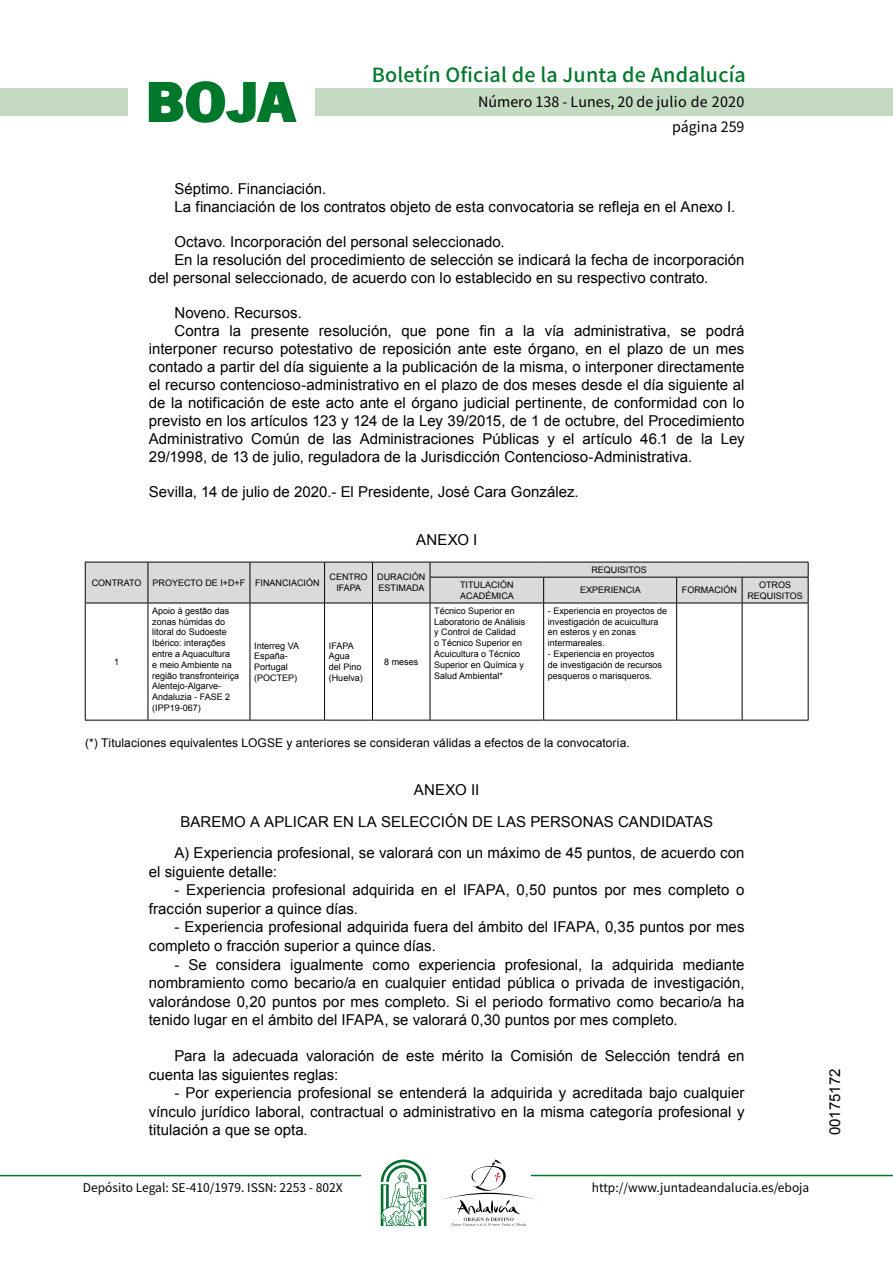
<style>
.page{position:relative;width:893px;height:1263px;background:#fff}
.page>*{position:absolute;margin:0;border:0;box-sizing:border-box;transform-origin:0 0}
.t1{font:700 57.75px "News Got T";color:#00782c;scale:1.14 1}
.t2{font:500 19.5px "Noto Sans HK";letter-spacing:.01em;color:#00782c}
.t3{font:15px/18.6px "Arial";color:#000}
.t4{font:14.25px/24.5px "Noto Sans HK";color:#000;text-align:right}
.t5{font:12px "Arial";letter-spacing:.01em;color:#000}
.t6{font:12px "Noto Sans HK";color:#000}
.t7{font:9px/10.8px "Arial";color:#000}
</style>
<div class="page">
<div style="left:315px;top:88px;width:577px;height:28px;background:#c5dac3"></div>
<div style="left:0;top:88px;width:128px;height:28px;background:#c5dac3"></div>
<hr style="left:0;top:1175px;width:361px;height:1px;background:#00782c">
<hr style="left:531px;top:1175px;width:361px;height:1px;background:#00782c">
<svg style="left:148px;top:81px;width:149px;height:42px"></svg>
<svg style="left:442px;top:1159px;width:100px;height:67px"></svg>
<svg style="left:381px;top:1160px;width:45px;height:66px"></svg>
<svg style="left:85px;top:562px;width:723px;height:41px"></svg>
<hr style="left:85px;top:603px;width:63px;height:1px;background:#000">
<hr style="left:85px;top:603px;width:1px;height:117px;background:#000">
<hr style="left:148px;top:603px;width:102px;height:1px;background:#000">
<hr style="left:147px;top:603px;width:1px;height:117px;background:#000">
<hr style="left:250px;top:603px;width:74px;height:1px;background:#000">
<hr style="left:249px;top:603px;width:1px;height:117px;background:#000">
<hr style="left:324px;top:603px;width:48px;height:1px;background:#000">
<hr style="left:324px;top:603px;width:1px;height:117px;background:#000">
<hr style="left:372px;top:603px;width:58px;height:1px;background:#000">
<hr style="left:372px;top:603px;width:1px;height:117px;background:#000">
<hr style="left:430px;top:603px;width:113px;height:1px;background:#000">
<hr style="left:429px;top:603px;width:1px;height:117px;background:#000">
<hr style="left:543px;top:603px;width:133px;height:1px;background:#000">
<hr style="left:543px;top:603px;width:1px;height:117px;background:#000">
<hr style="left:676px;top:603px;width:66px;height:1px;background:#000">
<hr style="left:676px;top:603px;width:1px;height:117px;background:#000">
<hr style="left:742px;top:603px;width:66px;height:1px;background:#000">
<hr style="left:741px;top:603px;width:1px;height:117px;background:#000">
<hr style="left:807px;top:603px;width:1px;height:117px;background:#000">
<hr style="left:85px;top:720px;width:63px;height:1px;background:#000">
<hr style="left:148px;top:720px;width:102px;height:1px;background:#000">
<hr style="left:250px;top:720px;width:74px;height:1px;background:#000">
<hr style="left:324px;top:720px;width:48px;height:1px;background:#000">
<hr style="left:372px;top:720px;width:58px;height:1px;background:#000">
<hr style="left:430px;top:720px;width:113px;height:1px;background:#000">
<hr style="left:543px;top:720px;width:133px;height:1px;background:#000">
<hr style="left:676px;top:720px;width:66px;height:1px;background:#000">
<hr style="left:742px;top:720px;width:66px;height:1px;background:#000">
<h1 class="t1" style="left:145px;top:68px;width:133px">BOJA</h1>
<h2 class="t2" style="left:372px;top:64px;width:375px">Boletín Oficial de la Junta de Andalucía</h2>
<p class="t4" style="left:478px;top:90px;width:268px">Número 138 - Lunes, 20 de julio de 2020 página 259</p>
<p class="t3" style="left:174px;top:180px;width:562px;line-height:18px">Séptimo. Financiación.<br>La financiación de los contratos objeto de esta convocatoria se refleja en el Anexo I.</p>
<p class="t3" style="left:174px;top:233px;width:332px">Octavo. Incorporación del personal seleccionado.</p>
<p class="t3" style="left:174px;top:251px;width:571px">En la resolución del procedimiento de selección se indicará la fecha de incorporación</p>
<p class="t3" style="left:149px;top:269px;width:561px">del personal seleccionado, de acuerdo con lo establecido en su respectivo contrato.</p>
<p class="t3" style="left:174px;top:304px;width:129px">Noveno. Recursos.</p>
<p class="t3" style="left:174px;top:322px;width:571px">Contra la presente resolución, que pone fin a la vía administrativa, se podrá</p>
<p class="t3" style="left:149px;top:340px;width:597px">interponer recurso potestativo de reposición ante este órgano, en el plazo de un mes</p>
<p class="t3" style="left:149px;top:358px;width:597px">contado a partir del día siguiente a la publicación de la misma, o interponer directamente</p>
<p class="t3" style="left:149px;top:376px;width:597px">el recurso contencioso-administrativo en el plazo de dos meses desde el día siguiente al</p>
<p class="t3" style="left:149px;top:394px;width:597px">de la notificación de este acto ante el órgano judicial pertinente, de conformidad con lo</p>
<p class="t3" style="left:149px;top:412px;width:597px">previsto en los artículos 123 y 124 de la Ley 39/2015, de 1 de octubre, del Procedimiento</p>
<p class="t3" style="left:149px;top:430px;width:597px">Administrativo Común de las Administraciones Públicas y el artículo 46.1 de la Ley</p>
<p class="t3" style="left:149px;top:448px;width:545px">29/1998, de 13 de julio, reguladora de la Jurisdicción Contencioso-Administrativa.</p>
<p class="t3" style="left:149px;top:483px;width:431px">Sevilla, 14 de julio de 2020.- El Presidente, José Cara González.</p>
<p class="t3" style="left:416px;top:530px;width:63px">ANEXO I</p>
<p class="t7" style="left:92px;top:577px;width:229px">CONTRATO PROYECTO DE I+D+F FINANCIACIÓN</p>
<p class="t7" style="left:329px;top:572px;width:39px;text-align:center">CENTRO<br>IFAPA</p>
<p class="t7" style="left:377px;top:572px;width:49px">DURACIÓN<br>ESTIMADA</p>
<p class="t7" style="left:591px;top:564px;width:57px">REQUISITOS</p>
<p class="t7" style="left:460px;top:579px;width:55px">TITULACIÓN<br>ACADÉMICA</p>
<p class="t7" style="left:580px;top:585px;width:62px">EXPERIENCIA</p>
<p class="t7" style="left:682px;top:585px;width:56px">FORMACIÓN</p>
<p class="t7" style="left:747px;top:579px;width:57px;text-align:center">OTROS<br>REQUISITOS</p>
<p class="t7" style="left:114px;top:656px;width:7px">1</p>
<p class="t7" style="left:152px;top:605px;width:89px">Apoio à gestão das zonas húmidas do litoral do Sudoeste<br>Ibérico: interações entre a Aquacultura<br>e meio Ambiente na região transfronteiriça<br>Alentejo-Algarve-<br>Andaluzia - FASE 2 (IPP19-067)</p>
<p class="t7" style="left:254px;top:640px;width:46px">Interreg VA<br>España-<br>Portugal (POCTEP)</p>
<p class="t7" style="left:329px;top:640px;width:36px">IFAPA<br>Agua del Pino (Huelva)</p>
<p class="t7" style="left:384px;top:656px;width:36px">8 meses</p>
<p class="t7" style="left:434px;top:605px;width:93px">Técnico Superior en<br>Laboratorio de Análisis y Control de Calidad<br>o Técnico Superior en<br>Acuicultura o Técnico<br>Superior en Química y<br>Salud Ambiental*</p>
<p class="t7" style="left:548px;top:605px;width:121px">- Experiencia en proyectos de investigación de acuicultura en esteros y en zonas intermareales.</p>
<p class="t7" style="left:548px;top:649px;width:116px">- Experiencia en proyectos de investigación de recursos pesqueros o marisqueros.</p>
<p class="t5" style="left:85px;top:735px;width:546px">(*) Titulaciones equivalentes LOGSE y anteriores se consideran válidas a efectos de la convocatoria.</p>
<p class="t3" style="left:414px;top:781px;width:67px">ANEXO II</p>
<p class="t3" style="left:180px;top:812px;width:534px">BAREMO A APLICAR EN LA SELECCIÓN DE LAS PERSONAS CANDIDATAS</p>
<p class="t3" style="left:174px;top:844px;width:571px">A) Experiencia profesional, se valorará con un máximo de 45 puntos, de acuerdo con</p>
<p class="t3" style="left:149px;top:862px;width:129px">el siguiente detalle:</p>
<p class="t3" style="left:149px;top:881px;width:597px;text-indent:26px">- Experiencia profesional adquirida en el IFAPA, 0,50 puntos por mes completo o fracción superior a quince días.</p>
<p class="t3" style="left:149px;top:918px;width:597px;text-indent:26px">- Experiencia profesional adquirida fuera del ámbito del IFAPA, 0,35 puntos por mes completo o fracción superior a quince días.</p>
<p class="t3" style="left:149px;top:955px;width:597px;text-align:justify;text-indent:26px">- Se considera igualmente como experiencia profesional, la adquirida mediante nombramiento como becario/a en cualquier entidad pública o privada de investigación, valorándose 0,20 puntos por mes completo. Si el periodo formativo como becario/a ha tenido lugar en el ámbito del IFAPA, se valorará 0,30 puntos por mes completo.</p>
<p class="t3" style="left:149px;top:1047px;width:597px;text-indent:26px">Para la adecuada valoración de este mérito la Comisión de Selección tendrá en cuenta las siguientes reglas:</p>
<p class="t3" style="left:149px;top:1084px;width:597px;text-align:justify;text-indent:26px">- Por experiencia profesional se entenderá la adquirida y acreditada bajo cualquier vínculo jurídico laboral, contractual o administrativo en la misma categoría profesional y titulación a que se opta.</p>
<p class="t6" style="left:83px;top:1181px;width:261px">Depósito Legal: SE-410/1979. ISSN: 2253 - 802X</p>
<p class="t6" style="left:592px;top:1181px;width:219px">http://www.juntadeandalucia.es/eboja</p>
<p class="t3" style="left:825px;top:1135px;width:68px;rotate:-90deg">00175172</p>
</div>
